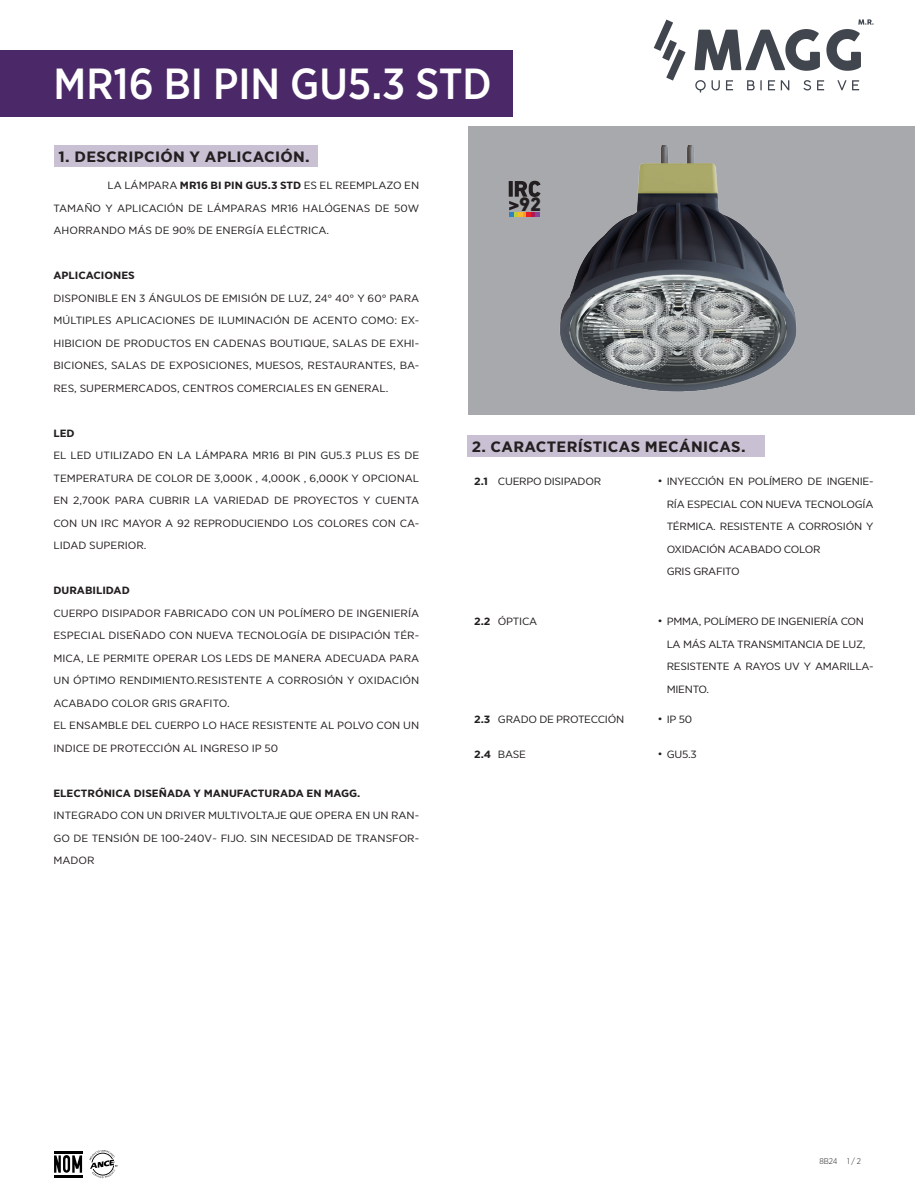
<style>
.page{position:relative;width:915px;height:1191px;background:#fff}
.page>*{position:absolute;margin:0;border:0;box-sizing:border-box;transform-origin:0 0}
.t1{font:500 43.5px "Gotham Narrow";color:#fff}
.t2{font:800 19.8px "DIN Next LT Pro";color:#231f20}
.t3{font:700 15px "Gotham Narrow";letter-spacing:.02em;color:#231f20;scale:1.14 1}
.t4{font:10.5px/22.5px "Gotham Narrow";color:#231f20;text-align:justify;scale:1.14 1}
.t5{font:10.5px/22.5px "Gotham Narrow";letter-spacing:-.02em;color:#231f20;scale:1.14 1}
.t6{font:700 10.5px "Gotham Narrow";color:#231f20;scale:1.14 1}
.t7{font:700 9px "Gotham Narrow";color:#231f20;scale:1.14 1}
.t8{font:300 8.25px "Gotham Narrow";color:#231f20}
.s1{font-weight:700}
</style>
<div class="page">
<div style="left:0;top:50px;width:512px;height:67px;background:#4b2968"></div>
<svg style="left:653px;top:20px;width:32px;height:61px"></svg>
<svg style="left:694px;top:29px;width:125px;height:42px"></svg>
<svg style="left:826px;top:19px;width:47px;height:52px"></svg>
<svg style="left:695px;top:80px;width:10px;height:12px"></svg>
<svg style="left:711px;top:80px;width:8px;height:10px"></svg>
<svg style="left:726px;top:80px;width:6px;height:10px"></svg>
<svg style="left:747px;top:80px;width:7px;height:10px"></svg>
<svg style="left:768px;top:80px;width:6px;height:10px"></svg>
<svg style="left:780px;top:80px;width:9px;height:10px"></svg>
<svg style="left:803px;top:80px;width:7px;height:10px"></svg>
<svg style="left:817px;top:80px;width:6px;height:10px"></svg>
<svg style="left:837px;top:80px;width:21px;height:10px"></svg>
<div style="left:468px;top:126px;width:446px;height:288px;background:#a8a9ad"></div>
<svg style="left:89px;top:1150px;width:29px;height:28px"></svg>
<hr style="left:54px;top:1150px;width:28px;height:3px;background:#000001">
<hr style="left:54px;top:1175px;width:28px;height:2px;background:#000001">
<svg style="left:54px;top:1155px;width:28px;height:17px"></svg>
<div style="left:54px;top:146px;width:264px;height:21px;background:#c9c1d3"></div>
<div style="left:467px;top:435px;width:298px;height:21px;background:#c9c1d3"></div>
<img style="left:533px;top:146px;width:263px;height:246px">
<svg style="left:508px;top:181px;width:4px;height:16px"></svg>
<svg style="left:509px;top:181px;width:31px;height:36px"></svg>
<h1 class="t1" style="left:54px;top:56px;width:439px">MR16 BI PIN GU5.3 STD</h1>
<p class="t3" style="left:59px;top:147px;width:222px">1. DESCRIPCIÓN Y APLICACIÓN.</p>
<p class="t4" style="left:53px;top:174px;width:322px;text-indent:54px">LA LÁMPARA <span class="s1">MR16 BI PIN GU5.3 STD</span> ES EL REEMPLAZO EN TAMAÑO Y APLICACIÓN DE LÁMPARAS MR16 HALÓGENAS DE 50W AHORRANDO MÁS DE 90% DE ENERGÍA ELÉCTRICA.</p>
<p class="t6" style="left:53px;top:269px;width:73px">APLICACIONES</p>
<p class="t4" style="left:53px;top:286px;width:322px">DISPONIBLE EN 3 ÁNGULOS DE EMISIÓN DE LUZ, 24° 40° Y 60° PARA MÚLTIPLES APLICACIONES DE ILUMINACIÓN DE ACENTO COMO: EX-HIBICION DE PRODUCTOS EN CADENAS BOUTIQUE, SALAS DE EXHI-BICIONES, SALAS DE EXPOSICIONES, MUESOS, RESTAURANTES, BA-RES, SUPERMERCADOS, CENTROS COMERCIALES EN GENERAL.</p>
<p class="t6" style="left:53px;top:426px;width:20px">LED</p>
<p class="t4" style="left:53px;top:444px;width:322px">EL LED UTILIZADO EN LA LÁMPARA MR16 BI PIN GU5.3 PLUS ES DE TEMPERATURA DE COLOR DE 3,000K , 4,000K , 6,000K Y OPCIONAL EN 2,700K PARA CUBRIR LA VARIEDAD DE PROYECTOS Y CUENTA CON UN IRC MAYOR A 92 REPRODUCIENDO LOS COLORES CON CA-LIDAD SUPERIOR.</p>
<p class="t6" style="left:53px;top:584px;width:68px">DURABILIDAD</p>
<p class="t4" style="left:53px;top:601px;width:322px">CUERPO DISIPADOR FABRICADO CON UN POLÍMERO DE INGENIERÍA ESPECIAL DISEÑADO CON NUEVA TECNOLOGÍA DE DISIPACIÓN TÉR-MICA, LE PERMITE OPERAR LOS LEDS DE MANERA ADECUADA PARA UN ÓPTIMO RENDIMIENTO.RESISTENTE A CORROSIÓN Y OXIDACIÓN ACABADO COLOR GRIS GRAFITO.</p>
<p class="t4" style="left:53px;top:714px;width:322px">EL ENSAMBLE DEL CUERPO LO HACE RESISTENTE AL POLVO CON UN<br>INDICE DE PROTECCIÓN AL INGRESO IP 50</p>
<p class="t6" style="left:53px;top:786px;width:271px">ELECTRÓNICA DISEÑADA Y MANUFACTURADA EN MAGG.</p>
<p class="t4" style="left:53px;top:804px;width:322px">INTEGRADO CON UN DRIVER MULTIVOLTAJE QUE OPERA EN UN RAN-GO DE TENSIÓN DE 100-240V~ FIJO. SIN NECESIDAD DE TRANSFOR-MADOR</p>
<h2 class="t2" style="left:519px;top:193px;width:24px">92</h2>
<p class="t3" style="left:471px;top:437px;width:242px">2. CARACTERÍSTICAS MECÁNICAS.</p>
<p class="t6" style="left:474px;top:475px;width:13px">2.1</p>
<p class="t5" style="left:497px;top:470px;width:92px">CUERPO DISIPADOR</p>
<p class="t7" style="left:657px;top:475px;width:6px">•</p>
<p class="t4" style="left:666px;top:470px;width:183px">INYECCIÓN EN POLÍMERO DE INGENIE-RÍA ESPECIAL CON NUEVA TECNOLOGÍA TÉRMICA. RESISTENTE A CORROSIÓN Y OXIDACIÓN ACABADO COLOR</p>
<p class="t5" style="left:666px;top:560px;width:66px">GRIS GRAFITO</p>
<p class="t6" style="left:474px;top:614px;width:16px">2.2</p>
<p class="t4" style="left:497px;top:610px;width:36px">ÓPTICA</p>
<p class="t7" style="left:657px;top:615px;width:6px">•</p>
<p class="t5" style="left:666px;top:610px;width:175px">PMMA, POLÍMERO DE INGENIERÍA CON</p>
<p class="t5" style="left:666px;top:632px;width:176px">LA MÁS ALTA TRANSMITANCIA DE LUZ,</p>
<p class="t5" style="left:666px;top:655px;width:183px">RESISTENTE A RAYOS UV Y AMARILLA-<br>MIENTO.</p>
<p class="t6" style="left:474px;top:712px;width:16px">2.3</p>
<p class="t5" style="left:497px;top:708px;width:112px">GRADO DE PROTECCIÓN</p>
<p class="t7" style="left:657px;top:713px;width:6px">•</p>
<p class="t4" style="left:666px;top:708px;width:24px">IP 50</p>
<p class="t6" style="left:474px;top:748px;width:16px">2.4</p>
<p class="t4" style="left:497px;top:743px;width:26px">BASE</p>
<p class="t7" style="left:657px;top:748px;width:6px">•</p>
<p class="t4" style="left:666px;top:743px;width:28px">GU5.3</p>
<p class="t8" style="left:819px;top:1155px;width:43px">8B24 1 / 2</p>
</div>
